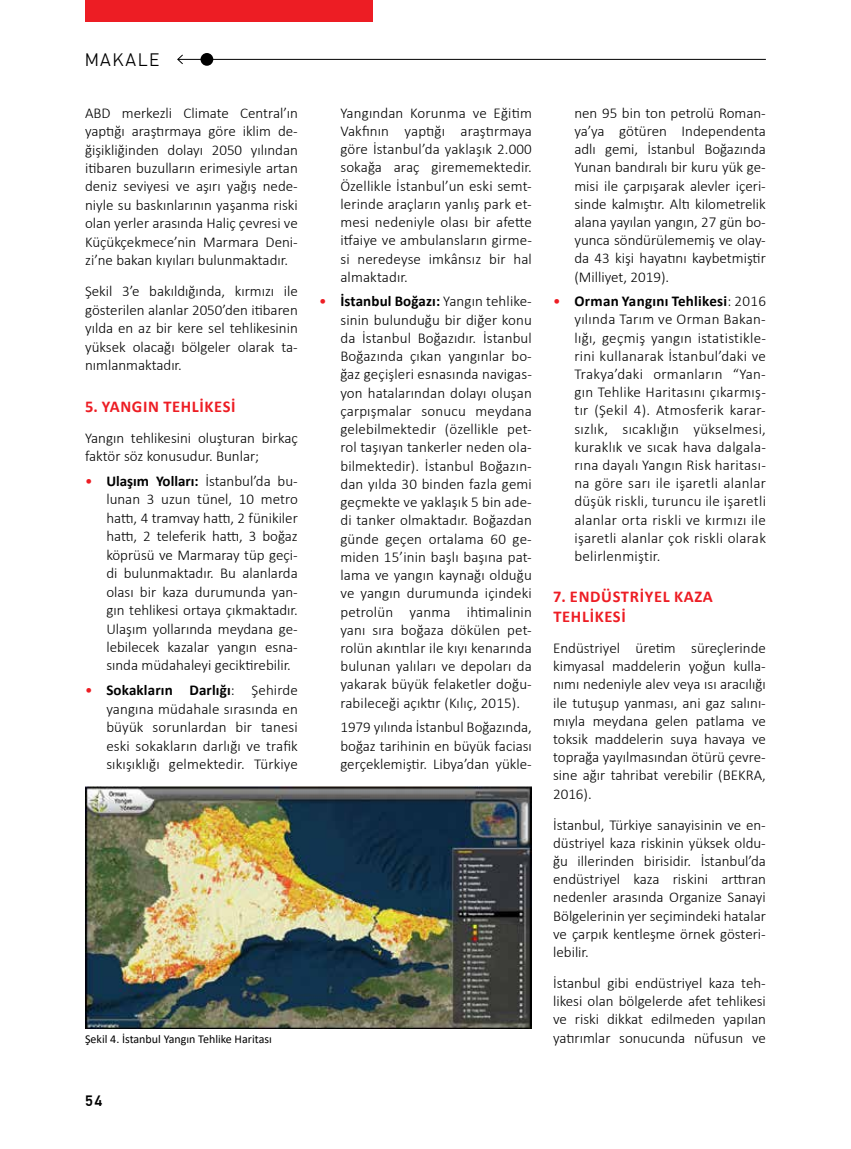
<style>
.page{position:relative;width:851px;height:1149px;background:#fff}
.page>*{position:absolute;margin:0;border:0;box-sizing:border-box;transform-origin:0 0}
.t1{font:300 18px "PF Din Text Pro";letter-spacing:.1em;color:#000}
.t2{font:700 16.5px "Calibri";letter-spacing:.04em;color:#ed1d24}
.t3{font:300 15px/18.1px "Calibri";color:#000;text-align:justify}
.t4{font:500 15px "PF Din Text Pro";color:#000}
.t5{font:12px "Calibri";color:#000}
.s1{font-weight:400;color:#ed1d24}
.s2{font-weight:700}
</style>
<div class="page">
<div style="left:85px;top:0;width:288px;height:21px;background:#ed1d24"></div>
<div style="left:200px;top:53px;width:13px;height:13px;background:#000;border-radius:50%"></div>
<hr style="left:178px;top:59px;width:587px;height:1px;background:#000">
<svg style="left:177px;top:54px;width:6px;height:10px"></svg>
<img style="left:85px;top:786px;width:446px;height:241px">
<p class="t1" style="left:85px;top:50px;width:76px">MAKALE</p>
<p class="t3" style="left:85px;top:103px;width:214px">ABD merkezli Climate Central’ın yaptığı araştırmaya göre iklim de&shy;ğişikliğinden dolayı 2050 yılından itibaren buzulların erimesiyle artan deniz seviyesi ve aşırı yağış nede&shy;niyle su baskınlarının yaşanma riski olan yerler arasında Haliç çevresi ve Küçükçekmece’nin Marmara Deni&shy;zi’ne bakan kıyıları bulunmaktadır.</p>
<p class="t3" style="left:85px;top:282px;width:214px">Şekil 3’e bakıldığında, kırmızı ile gösterilen alanlar 2050’den itibaren yılda en az bir kere sel tehlikesinin yüksek olacağı bölgeler olarak ta&shy;nımlanmaktadır.</p>
<p class="t2" style="left:85px;top:394px;width:37px">5. Yang</p>
<p class="t2" style="left:143px;top:394px;width:38px">ın Tehlikesi</p>
<p class="t3" style="left:85px;top:428px;width:214px">Yangın tehlikesini oluşturan birkaç faktör söz konusudur. Bunlar;</p>
<p class="t3" style="left:106px;top:471px;width:193px;text-indent:-21px"><span class="s1">•</span> <span class="s2">Ulaşım Yolları:</span> İstanbul’da bu&shy;lunan 3 uzun tünel, 10 metro hattı, 4 tramvay hattı, 2 fünikiler hattı, 2 teleferik hattı, 3 boğaz köprüsü ve Marmaray tüp geçi&shy;di bulunmaktadır. Bu alanlarda olası bir kaza durumunda yan&shy;gın tehlikesi ortaya çıkmaktadır.<br>Ulaşım yollarında meydana ge&shy;lebilecek kazalar yangın esna&shy;sında müdahaleyi geciktirebilir.</p>
<p class="t3" style="left:106px;top:680px;width:193px;text-indent:-21px"><span class="s1">•</span> <span class="s2">Sokakların Darlığı</span>: Şehirde yangına müdahale sırasında en büyük sorunlardan bir tanesi eski sokakların darlığı ve trafik sıkışıklığı gelmektedir. Türkiye</p>
<p class="t3" style="left:340px;top:103px;width:193px">Yangından Korunma ve Eğitim Vakfının yaptığı araştırmaya göre İstanbul’da yaklaşık 2.000 sokağa araç girememektedir.<br>Özellikle İstanbul’un eski semt&shy;lerinde araçların yanlış park et&shy;mesi nedeniyle olası bir afette itfaiye ve ambulansların girme&shy;si neredeyse imkânsız bir hal almaktadır.</p>
<p class="t3" style="left:340px;top:292px;width:193px;text-indent:-21px"><span class="s1">•</span> <span class="s2">İstanbul Boğazı:</span> Yangın tehlike&shy;sinin bulunduğu bir diğer konu da İstanbul Boğazıdır. İstanbul Boğazında çıkan yangınlar bo&shy;ğaz geçişleri esnasında navigas&shy;yon hatalarından dolayı oluşan çarpışmalar sonucu meydana gelebilmektedir (özellikle pet&shy;rol taşıyan tankerler neden ola&shy;bilmektedir). İstanbul Boğazın&shy;dan yılda 30 binden fazla gemi geçmekte ve yaklaşık 5 bin ade&shy;di tanker olmaktadır. Boğazdan günde geçen ortalama 60 ge&shy;miden 15’inin başlı başına pat&shy;lama ve yangın kaynağı olduğu ve yangın durumunda içindeki petrolün yanma ihtimalinin yanı sıra boğaza dökülen pet&shy;rolün akıntılar ile kıyı kenarında bulunan yalıları ve depoları da yakarak büyük felaketler doğu&shy;rabileceği açıktır (Kılıç, 2015).</p>
<p class="t3" style="left:340px;top:718px;width:193px">1979 yılında İstanbul Boğazında, boğaz tarihinin en büyük faciası gerçeklemiştir. Libya’dan yükle-</p>
<p class="t3" style="left:574px;top:104px;width:193px">nen 95 bin ton petrolü Roman&shy;ya’ya götüren Independenta adlı gemi, İstanbul Boğazında Yunan bandıralı bir kuru yük ge&shy;misi ile çarpışarak alevler içeri&shy;sinde kalmıştır. Altı kilometrelik alana yayılan yangın, 27 gün bo&shy;yunca söndürülememiş ve olay&shy;da 43 kişi hayatını kaybetmiştir (Milliyet, 2019).</p>
<p class="t3" style="left:574px;top:292px;width:193px;text-indent:-21px"><span class="s1">•</span> <span class="s2">Orman Yangını Tehlikesi</span>: 2016 yılında Tarım ve Orman Bakan&shy;lığı, geçmiş yangın istatistikle&shy;rini kullanarak İstanbul’daki ve Trakya’daki ormanların “Yan&shy;gın Tehlike Haritasını çıkarmış&shy;tır (Şekil 4). Atmosferik karar&shy;sızlık, sıcaklığın yükselmesi, kuraklık ve sıcak hava dalgala&shy;rına dayalı Yangın Risk haritası&shy;na göre sarı ile işaretli alanlar düşük riskli, turuncu ile işaretli alanlar orta riskli ve kırmızı ile işaretli alanlar çok riskli olarak belirlenmiştir.</p>
<p class="t2" style="left:553px;top:584px;width:36px">7. Endüstriyel</p>
<p class="t2" style="left:674px;top:584px;width:21px">Kaza</p>
<p class="t2" style="left:553px;top:604px;width:18px">Tehlikesi</p>
<p class="t3" style="left:553px;top:638px;width:214px">Endüstriyel üretim süreçlerinde kimyasal maddelerin yoğun kulla&shy;nımı nedeniyle alev veya ısı aracılığı ile tutuşup yanması, ani gaz salını&shy;mıyla meydana gelen patlama ve toksik maddelerin suya havaya ve toprağa yayılmasından ötürü çevre&shy;sine ağır tahribat verebilir (BEKRA, 2016).</p>
<p class="t3" style="left:553px;top:815px;width:214px">İstanbul, Türkiye sanayisinin ve en&shy;düstriyel kaza riskinin yüksek oldu&shy;ğu illerinden birisidir. İstanbul’da endüstriyel kaza riskini arttıran nedenler arasında Organize Sanayi Bölgelerinin yer seçimindeki hatalar ve çarpık kentleşme örnek gösteri&shy;lebilir.</p>
<p class="t3" style="left:553px;top:973px;width:214px">İstanbul gibi endüstriyel kaza teh&shy;likesi olan bölgelerde afet tehlikesi ve riski dikkat edilmeden yapılan</p>
<p class="t5" style="left:85px;top:1029px;width:188px">Şekil 4. İstanbul Yangın Tehlike Haritası</p>
<p class="t3" style="left:553px;top:1027px;width:214px">yatırımlar sonucunda nüfusun ve</p>
<p class="t4" style="left:85px;top:1091px;width:19px">54</p>
</div>
